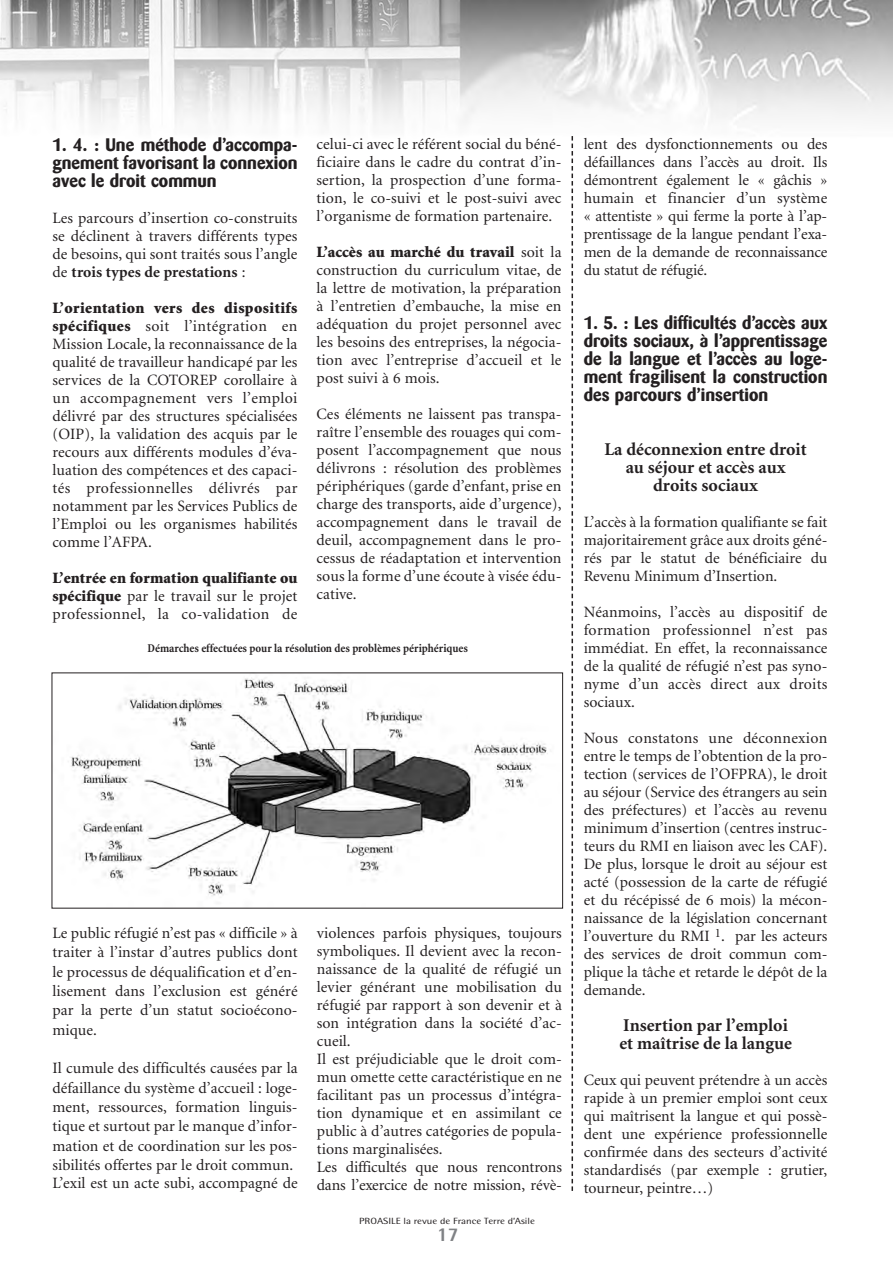
<style>
.page{position:relative;width:893px;height:1263px;background:#fff}
.page>*{position:absolute;margin:0;border:0;box-sizing:border-box;transform-origin:0 0}
.t1{font:800 19.5px "Rotis Semi Sans";color:#808285}
.t2{font:700 18px/18px "Barmeno";color:#231f20;text-align:justify}
.t3{font:700 18px/18px "Minion";color:#231f20;text-align:center}
.t4{font:15.75px/18px "Minion";letter-spacing:.005em;color:#231f20;text-align:justify}
.t5{font:700 condensed 12px "Minion";letter-spacing:-.005em;color:#231f20}
.t6{font:9px "Rotis Semi Sans";color:#231f20;scale:1.2 1}
.s1{font-weight:700}
.s2{font-weight:900}
</style>
<div class="page">
<img style="left:0;top:0;width:893px;height:140px">
<img style="left:70px;top:678px;width:478px;height:218px">
<svg style="left:571px;top:136px;width:2px;height:1055px"></svg>
<p class="t2" style="left:53px;top:137px;width:246px">1. 4. : Une méthode d’accompa&shy;gnement favorisant la connexion avec le droit commun</p>
<p class="t4" style="left:53px;top:211px;width:246px">Les parcours d’insertion co-construits se déclinent à travers différents types de besoins, qui sont traités sous l’angle de <span class="s1">trois types de prestations</span> :</p>
<p class="t4" style="left:53px;top:301px;width:246px"><span class="s2">L’orientation vers des dispositifs spécifiques</span> soit l’intégration en Mission Locale, la reconnaissance de la qualité de travailleur handicapé par les services de la COTOREP corollaire à un accompagnement vers l’emploi délivré par des structures spécialisées (OIP), la validation des acquis par le recours aux différents modules d’éva&shy;luation des compétences et des capaci&shy;tés professionnelles délivrés par notamment par les Services Publics de l’Emploi ou les organismes habilités comme l’AFPA.</p>
<p class="t4" style="left:53px;top:571px;width:246px"><span class="s2">L’entrée en formation qualifiante ou spécifique</span> par le travail sur le projet professionnel, la co-validation de</p>
<p class="t4" style="left:317px;top:136px;width:246px">celui-ci avec le référent social du béné&shy;ficiaire dans le cadre du contrat d’in&shy;sertion, la prospection d’une forma&shy;tion, le co-suivi et le post-suivi avec l’organisme de formation partenaire.</p>
<p class="t4" style="left:317px;top:244px;width:246px"><span class="s2">L’accès au marché du travail</span> soit la construction du curriculum vitae, de la lettre de motivation, la préparation à l’entretien d’embauche, la mise en adéquation du projet personnel avec les besoins des entreprises, la négocia&shy;tion avec l’entreprise d’accueil et le post suivi à 6 mois.</p>
<p class="t4" style="left:317px;top:406px;width:246px">Ces éléments ne laissent pas transpa&shy;raître l’ensemble des rouages qui com&shy;posent l’accompagnement que nous délivrons : résolution des problèmes périphériques (garde d’enfant, prise en charge des transports, aide d’urgence), accompagnement dans le travail de deuil, accompagnement dans le pro&shy;cessus de réadaptation et intervention sous la forme d’une écoute à visée édu&shy;cative.</p>
<p class="t5" style="left:148px;top:644px;width:322px">Démarches effectuées pour la résolution des problèmes périphériques</p>
<p class="t4" style="left:53px;top:924px;width:247px;line-height:19.4px">Le public réfugié n’est pas « difficile » à traiter à l’instar d’autres publics dont le processus de déqualification et d’en&shy;lisement dans l’exclusion est généré par la perte d’un statut socioécono&shy;mique.</p>
<p class="t4" style="left:53px;top:1060px;width:247px;line-height:19.2px;text-align:left">Il cumule des difficultés causées par la défaillance du système d’accueil : loge&shy;ment, ressources, formation linguis&shy;tique et surtout par le manque d’infor&shy;mation et de coordination sur les pos&shy;sibilités offertes par le droit commun.<br>L’exil est un acte subi, accompagné de</p>
<p class="t4" style="left:317px;top:925px;width:247px;text-align:left">violences parfois physiques, toujours symboliques. Il devient avec la recon&shy;naissance de la qualité de réfugié un levier générant une mobilisation du réfugié par rapport à son devenir et à son intégration dans la société d’ac&shy;cueil.<br>Il est préjudiciable que le droit com&shy;mun omette cette caractéristique en ne facilitant pas un processus d’intégra&shy;tion dynamique et en assimilant ce public à d’autres catégories de popula&shy;tions marginalisées.<br>Les difficultés que nous rencontrons dans l’exercice de notre mission, révè-</p>
<p class="t6" style="left:359px;top:1218px;width:148px">PROASILE la revue de France Terre d’Asile</p>
<p class="t1" style="left:437px;top:1228px;width:23px">17</p>
<p class="t4" style="left:584px;top:136px;width:245px">lent des dysfonctionnements ou des défaillances dans l’accès au droit. Ils démontrent également le « gâchis » humain et financier d’un système « attentiste » qui ferme la porte à l’ap&shy;prentissage de la langue pendant l’exa&shy;men de la demande de reconnaissance du statut de réfugié.</p>
<p class="t2" style="left:584px;top:314px;width:245px">1. 5. : Les difficultés d’accès aux droits sociaux, à l’apprentissage de la langue et l’accès au loge&shy;ment fragilisent la construction des parcours d’insertion</p>
<p class="t3" style="left:604px;top:441px;width:204px">La déconnexion entre droit au séjour et accès aux droits sociaux</p>
<p class="t4" style="left:584px;top:514px;width:245px">L’accès à la formation qualifiante se fait majoritairement grâce aux droits géné&shy;rés par le statut de bénéficiaire du Revenu Minimum d’Insertion.</p>
<p class="t4" style="left:584px;top:604px;width:245px">Néanmoins, l’accès au dispositif de formation professionnel n’est pas immédiat. En effet, la reconnaissance de la qualité de réfugié n’est pas syno&shy;nyme d’un accès direct aux droits sociaux.</p>
<p class="t4" style="left:584px;top:730px;width:245px">Nous constatons une déconnexion entre le temps de l’obtention de la pro&shy;tection (services de l’OFPRA), le droit au séjour (Service des étrangers au sein des préfectures) et l’accès au revenu minimum d’insertion (centres instruc&shy;teurs du RMI en liaison avec les CAF).<br>De plus, lorsque le droit au séjour est acté (possession de la carte de réfugié et du récépissé de 6 mois) la mécon&shy;naissance de la législation concernant l’ouverture du RMI <sup>1</sup>. par les acteurs des services de droit commun com&shy;plique la tâche et retarde le dépôt de la demande.</p>
<p class="t3" style="left:619px;top:1017px;width:174px;text-align:left">Insertion par l’emploi et maîtrise de la langue</p>
<p class="t4" style="left:584px;top:1072px;width:245px">Ceux qui peuvent prétendre à un accès rapide à un premier emploi sont ceux qui maîtrisent la langue et qui possè&shy;dent une expérience professionnelle confirmée dans des secteurs d’activité standardisés (par exemple : grutier, tourneur, peintre…)</p>
</div>
